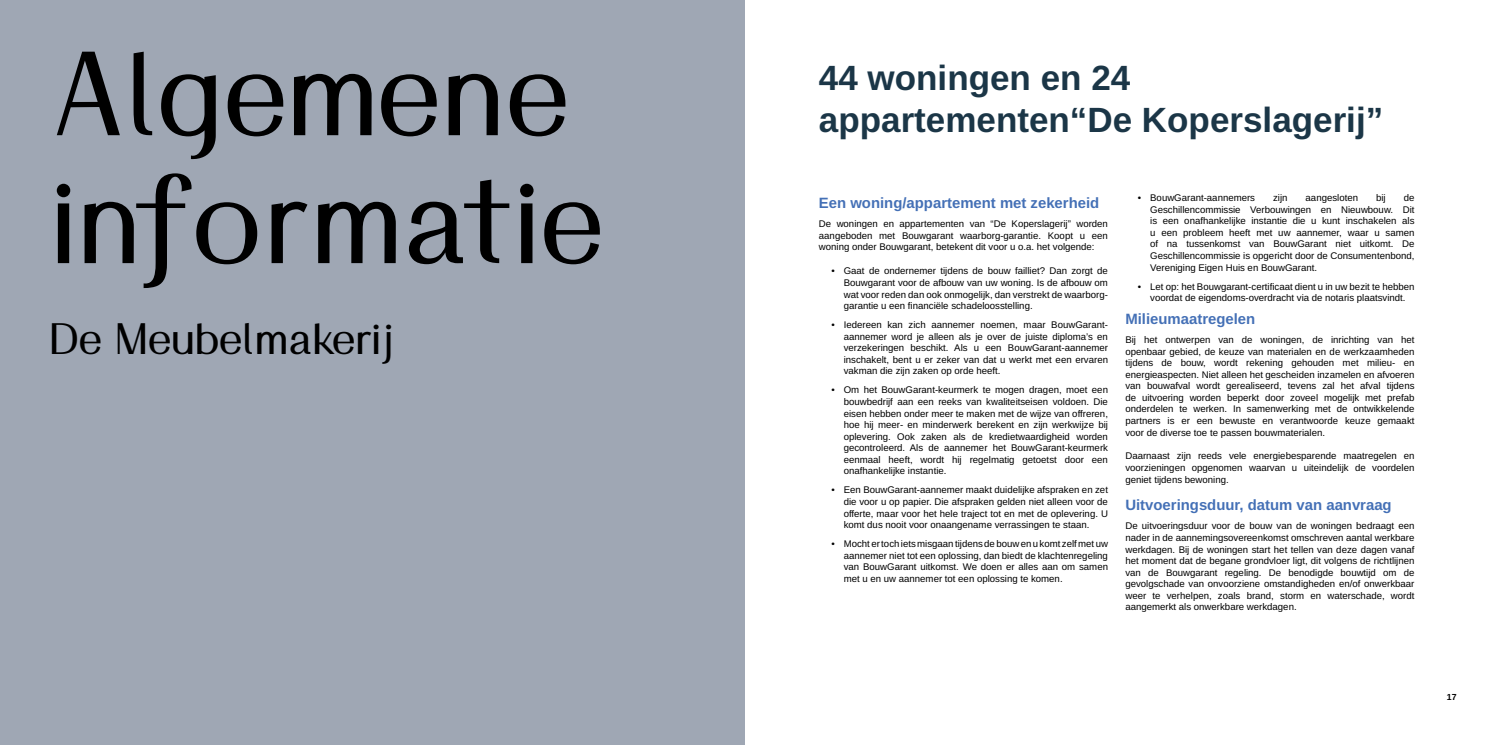
<style>
.page{position:relative;width:1489px;height:745px;background:#fff}
.page>*{position:absolute;margin:0;border:0;box-sizing:border-box;transform-origin:0 0}
.t1{font:700 119.17px/127.8px "HV Simplicite";color:#000}
.t2{font:700 43.75px "HV Simplicite";color:#000}
.t3{font:35px/42px "Arimo";color:#1b3647}
.t4{font:14.88px "Arimo";color:#4470b6}
.t5{font:9.62px/11.5px "Arimo";color:#000;text-align:justify}
.t6{font:8.75px "Arimo";color:#000}
</style>
<div class="page">
<div style="left:0;top:0;width:744px;height:744px;background:#9fa7b4"></div>
<h1 class="t1" style="left:50px;top:36px;width:556px">Algemene informatie</h1>
<h2 class="t2" style="left:50px;top:319px;width:345px">De Meubelmakerij</h2>
<h3 class="t3" style="left:819px;top:58px;width:566px">44 woningen en 24 appartementen“De Koperslagerij”</h3>
<h3 class="t4" style="left:819px;top:193px;width:282px">Een woning/appartement met zekerheid</h3>
<p class="t5" style="left:819px;top:218px;width:290px">De woningen en appartementen van “De Koperslagerij” worden aangeboden met Bouwgarant waarborg-garantie. Koopt u een woning onder Bouwgarant, betekent dit voor u o.a. het volgende:</p>
<p class="t5" style="left:843px;top:265px;width:266px;text-indent:-12px">• Gaat de ondernemer tijdens de bouw failliet? Dan zorgt de Bouwgarant voor de afbouw van uw woning. Is de afbouw om wat voor reden dan ook onmogelijk, dan verstrekt de waarborg&shy;garantie u een financiële schadeloosstelling.</p>
<p class="t5" style="left:843px;top:319px;width:266px;text-indent:-12px">• Iedereen kan zich aannemer noemen, maar BouwGarant&shy;aannemer word je alleen als je over de juiste diploma’s en verzekeringen beschikt. Als u een BouwGarant-aannemer inschakelt, bent u er zeker van dat u werkt met een ervaren vakman die zijn zaken op orde heeft.</p>
<p class="t5" style="left:843px;top:384px;width:266px;text-indent:-12px">• Om het BouwGarant-keurmerk te mogen dragen, moet een bouwbedrijf aan een reeks van kwaliteitseisen voldoen. Die eisen hebben onder meer te maken met de wijze van offreren, hoe hij meer- en minderwerk berekent en zijn werkwijze bij oplevering. Ook zaken als de kredietwaardigheid worden gecontroleerd. Als de aannemer het BouwGarant-keurmerk eenmaal heeft, wordt hij regelmatig getoetst door een onafhankelijke instantie.</p>
<p class="t5" style="left:843px;top:484px;width:266px;text-indent:-12px">• Een BouwGarant-aannemer maakt duidelijke afspraken en zet die voor u op papier. Die afspraken gelden niet alleen voor de offerte, maar voor het hele traject tot en met de oplevering. U komt dus nooit voor onaangename verrassingen te staan.</p>
<p class="t5" style="left:843px;top:537px;width:266px;text-indent:-12px">• Mocht er toch iets misgaan tijdens de bouw en u komt zelf met uw aannemer niet tot een oplossing, dan biedt de klachtenregeling van BouwGarant uitkomst. We doen er alles aan om samen met u en uw aannemer tot een oplossing te komen.</p>
<p class="t5" style="left:1150px;top:192px;width:266px;text-indent:253px">de Geschillencommissie Verbouwingen en Nieuwbouw. Dit is een onafhankelijke instantie die u kunt inschakelen als u een probleem heeft met uw aannemer, waar u samen of na tussenkomst van BouwGarant niet uitkomt. De Geschillencommissie is opgericht door de Consumentenbond, Vereniging Eigen Huis en BouwGarant.</p>
<p class="t5" style="left:1137px;top:280px;width:278px;text-align:center">• Let op: het Bouwgarant-certificaat dient u in uw bezit te hebben voordat de eigendoms-overdracht via de notaris plaatsvindt.</p>
<h3 class="t4" style="left:1125px;top:308px;width:131px">Milieumaatregelen</h3>
<p class="t5" style="left:1125px;top:334px;width:290px">Bij het ontwerpen van de woningen, de inrichting van het openbaar gebied, de keuze van materialen en de werkzaamheden tijdens de bouw, wordt rekening gehouden met milieu- en energieaspecten. Niet alleen het gescheiden inzamelen en afvoeren van bouwafval wordt gerealiseerd, tevens zal het afval tijdens de uitvoering worden beperkt door zoveel mogelijk met prefab onderdelen te werken. In samenwerking met de ontwikkelende partners is er een bewuste en verantwoorde keuze gemaakt voor de diverse toe te passen bouwmaterialen.</p>
<p class="t5" style="left:1125px;top:450px;width:290px">Daarnaast zijn reeds vele energiebesparende maatregelen en voorzieningen opgenomen waarvan u uiteindelijk de voordelen geniet tijdens bewoning.</p>
<h3 class="t4" style="left:1125px;top:494px;width:268px">Uitvoeringsduur, datum van aanvraag</h3>
<p class="t5" style="left:1125px;top:520px;width:290px">De uitvoeringsduur voor de bouw van de woningen bedraagt een nader in de aannemingsovereenkomst omschreven aantal werkbare werkdagen. Bij de woningen start het tellen van deze dagen vanaf het moment dat de begane grondvloer ligt, dit volgens de richtlijnen van de Bouwgarant regeling. De benodigde bouwtijd om de gevolgschade van onvoorziene omstandigheden en/of onwerkbaar weer te verhelpen, zoals brand, storm en waterschade, wordt aangemerkt als onwerkbare werkdagen.</p>
<p class="t5" style="left:1137px;top:192px;width:119px">• BouwGarant-aannemers</p>
<p class="t5" style="left:1272px;top:192px;width:16px">zijn</p>
<p class="t5" style="left:1305px;top:192px;width:54px">aangesloten</p>
<p class="t5" style="left:1375px;top:192px;width:11px">bij</p>
<p class="t6" style="left:1446px;top:690px;width:11px">17</p>
</div>
